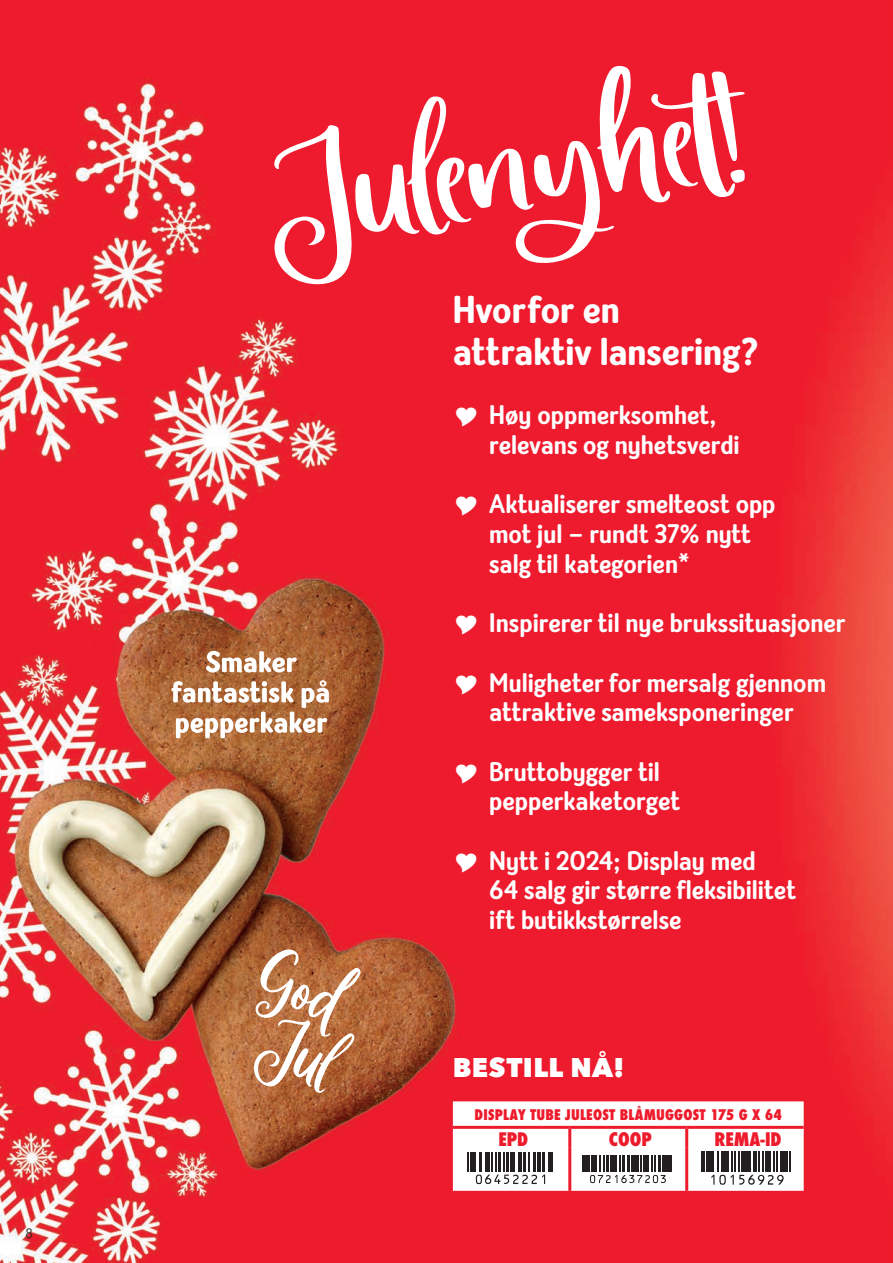
<style>
.page{position:relative;width:893px;height:1263px;background:#fff}
.page>*{position:absolute;margin:0;border:0;box-sizing:border-box;transform-origin:0 0}
.t1{font:800 39px "Amberly Sans";color:#fff}
.t2{font:700 27px/29.7px "Amberly Sans";color:#fff}
.t3{font:800 27px "Avenir Next";letter-spacing:.015em;color:#fff}
.t4{font:800 condensed 18.15px "Futura";color:#ee1b2c}
.t5{font:800 condensed 14.25px "Futura";letter-spacing:.015em;color:#ee1b2c}
.t6{font:13.5px "Avenir";color:#231f20}
</style>
<div class="page">
<img style="left:0;top:0;width:893px;height:1263px">
<svg style="left:274px;top:65px;width:472px;height:220px"></svg>
<svg style="left:205px;top:651px;width:93px;height:22px"></svg>
<svg style="left:171px;top:680px;width:158px;height:59px"></svg>
<svg style="left:253px;top:949px;width:108px;height:144px"></svg>
<svg style="left:453px;top:1101px;width:351px;height:90px"></svg>
<svg style="left:456px;top:407px;width:37px;height:20px"></svg>
<svg style="left:456px;top:496px;width:37px;height:20px"></svg>
<svg style="left:456px;top:615px;width:37px;height:20px"></svg>
<svg style="left:456px;top:675px;width:37px;height:19px"></svg>
<svg style="left:456px;top:764px;width:37px;height:19px"></svg>
<svg style="left:456px;top:853px;width:37px;height:19px"></svg>
<p class="t6" style="left:26px;top:1225px;width:9px">8</p>
<p class="t1" style="left:453px;top:283px;width:168px">Hvorfor en</p>
<p class="t1" style="left:453px;top:325px;width:308px">attraktiv lansering?</p>
<p class="t2" style="left:489px;top:400px;width:229px">Høy oppmerksomhet,</p>
<p class="t2" style="left:489px;top:429px;width:252px">relevans og nyhetsverdi</p>
<p class="t2" style="left:489px;top:489px;width:288px">Aktualiserer smelteost opp</p>
<p class="t2" style="left:489px;top:519px;width:263px">mot jul – rundt 37% nytt</p>
<p class="t2" style="left:489px;top:548px;width:202px">salg til kategorien*</p>
<p class="t2" style="left:489px;top:608px;width:358px">Inspirerer til nye brukssituasjoner</p>
<p class="t2" style="left:489px;top:667px;width:338px">Muligheter for mersalg gjennom attraktive sameksponeringer</p>
<p class="t2" style="left:489px;top:756px;width:172px">Bruttobygger til</p>
<p class="t2" style="left:489px;top:786px;width:192px">pepperkaketorget</p>
<p class="t2" style="left:489px;top:845px;width:268px">Nytt i 2024; Display med</p>
<p class="t2" style="left:489px;top:875px;width:308px">64 salg gir større fleksibilitet</p>
<p class="t2" style="left:489px;top:905px;width:193px">ift butikkstørrelse</p>
<p class="t3" style="left:453px;top:1051px;width:174px">BESTILL NÅ!</p>
<p class="t5" style="left:475px;top:1104px;width:309px">DISPLAY TUBE JULEOST BLÅMUGGOST 175 G X 64</p>
<p class="t4" style="left:498px;top:1127px;width:31px">EPD</p>
<p class="t4" style="left:609px;top:1127px;width:44px">COOP</p>
<p class="t4" style="left:714px;top:1127px;width:69px">REMA-ID</p>
</div>
